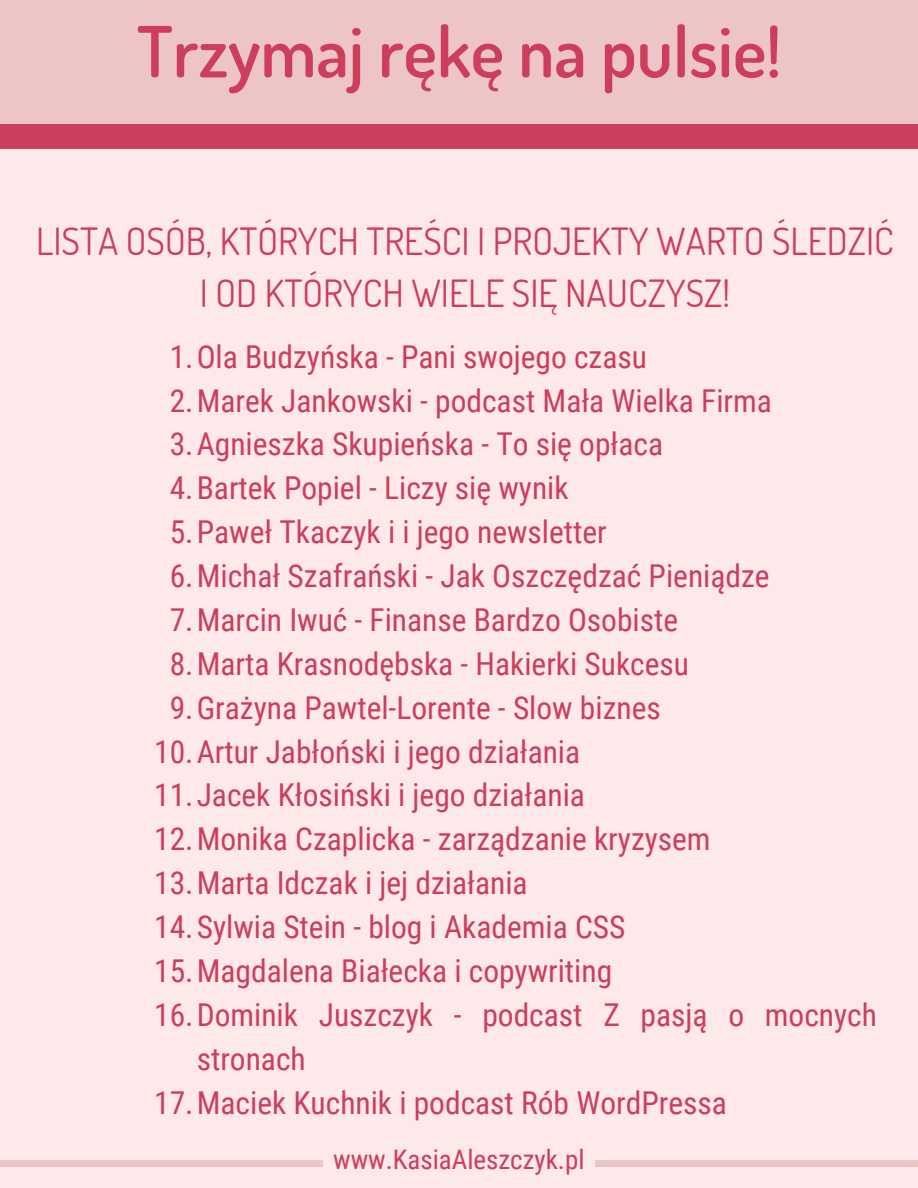
<style>
.page{position:relative;width:918px;height:1188px;background:#fde9e9}
.page>*{position:absolute;margin:0;border:0;box-sizing:border-box;transform-origin:0 0}
.t1{font:600 70.5px "Dosis";color:#cd3e5c}
.t2{font:37.5px/51.8px "Dosis";color:#cd3e5c;text-align:center}
.t3{font:31.5px/43.8px "Roboto Condensed";color:#cd3e5c}
.t4{font:27px "Roboto Condensed";color:#cd3e5c}
</style>
<div class="page">
<div style="left:0;top:99px;width:918px;height:50px;background:#cd3e5c"></div>
<div style="left:0;top:0;width:918px;height:124px;background:#edc5c6"></div>
<div style="left:0;top:1160px;width:323px;height:7px;background:#edc5c6"></div>
<div style="left:595px;top:1160px;width:323px;height:7px;background:#edc5c6"></div>
<p class="t1" style="left:137px;top:5px;width:646px">Trzymaj rękę na pulsie!</p>
<p class="t2" style="left:36px;top:215px;width:859px">LISTA OSÓB, KTÓRYCH TREŚCI I PROJEKTY WARTO ŚLEDZIĆ<br>I OD KTÓRYCH WIELE SIĘ NAUCZYSZ!</p>
<p class="t3" style="left:170px;top:335px;width:479px">1.Ola Budzyńska - Pani swojego czasu</p>
<p class="t3" style="left:170px;top:379px;width:604px">2.Marek Jankowski - podcast Mała Wielka Firma</p>
<p class="t3" style="left:170px;top:423px;width:495px">3.Agnieszka Skupieńska - To się opłaca</p>
<p class="t3" style="left:170px;top:467px;width:400px">4.Bartek Popiel - Liczy się wynik</p>
<p class="t3" style="left:170px;top:510px;width:438px">5.Paweł Tkaczyk i i jego newsletter</p>
<p class="t3" style="left:170px;top:554px;width:601px">6.Michał Szafrański - Jak Oszczędzać Pieniądze</p>
<p class="t3" style="left:170px;top:598px;width:510px">7.Marcin Iwuć - Finanse Bardzo Osobiste</p>
<p class="t3" style="left:170px;top:642px;width:521px">8.Marta Krasnodębska - Hakierki Sukcesu</p>
<p class="t3" style="left:170px;top:686px;width:493px">9.Grażyna Pawtel-Lorente - Slow biznes</p>
<p class="t3" style="left:154px;top:730px;width:428px">10.Artur Jabłoński i jego działania</p>
<p class="t3" style="left:154px;top:774px;width:432px">11.Jacek Kłosiński i jego działania</p>
<p class="t3" style="left:154px;top:818px;width:558px">12.Monika Czaplicka - zarządzanie kryzysem</p>
<p class="t3" style="left:154px;top:861px;width:375px">13.Marta Idczak i jej działania</p>
<p class="t3" style="left:154px;top:905px;width:473px">14.Sylwia Stein - blog i Akademia CSS</p>
<p class="t3" style="left:154px;top:949px;width:459px">15.Magdalena Białecka i copywriting</p>
<p class="t3" style="left:197px;top:993px;width:682px;text-indent:-43px">16.Dominik Juszczyk - podcast Z pasją o mocnych stronach</p>
<p class="t3" style="left:154px;top:1081px;width:574px">17.Maciek Kuchnik i podcast Rób WordPressa</p>
<p class="t4" style="left:333px;top:1144px;width:253px">www.KasiaAleszczyk.pl</p>
</div>
